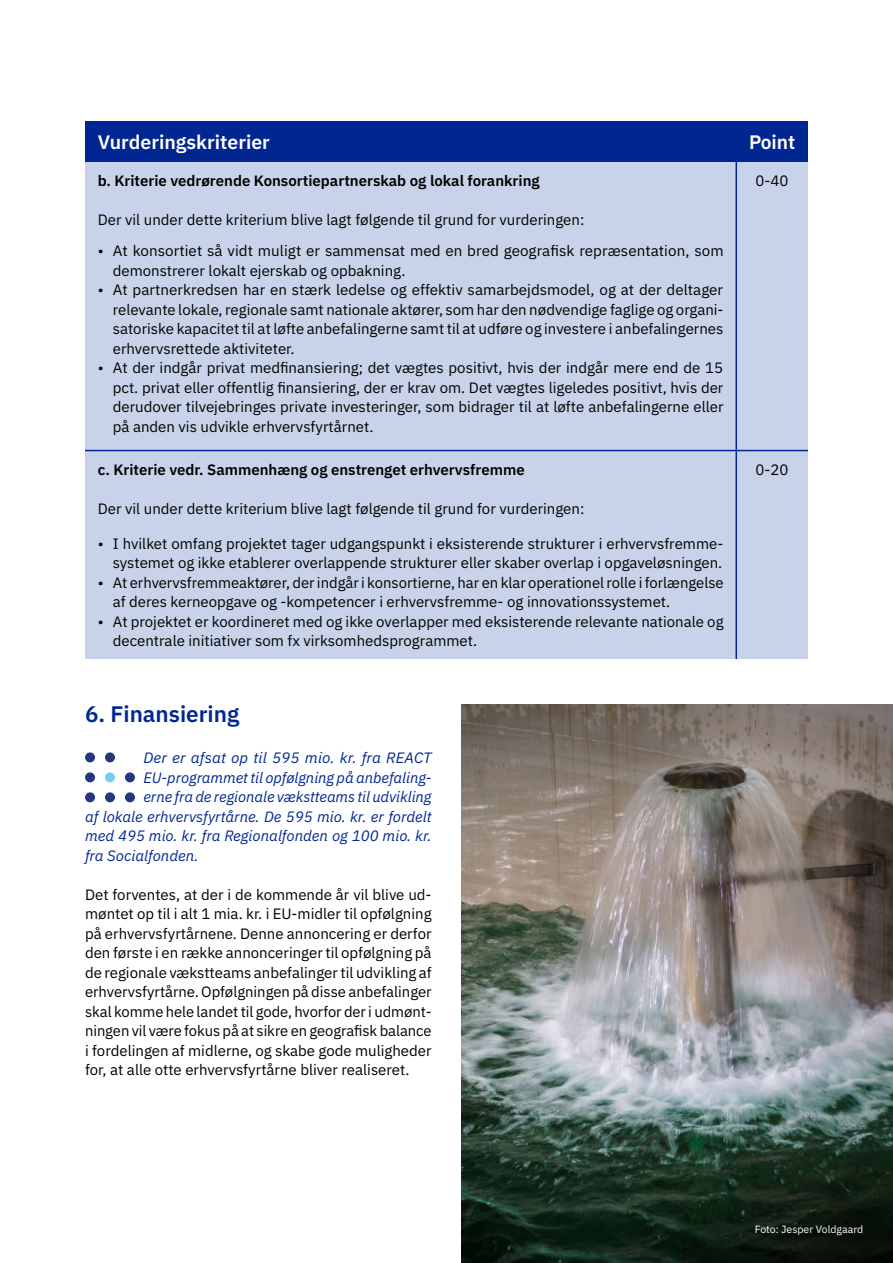
<style>
.page{position:relative;width:893px;height:1263px;background:#fff}
.page>*{position:absolute;margin:0;border:0;box-sizing:border-box;transform-origin:0 0}
.t1{font:600 22.5px "IBM Plex Sans";color:#002691}
.t2{font:600 19.5px "IBM Plex Sans";color:#fff}
.t3{font:15px/19.5px "IBM Plex Sans";color:#000}
.t4{font:italic 15px "IBM Plex Sans";color:#002691}
.t5{font:600 15px "IBM Plex Sans";color:#000}
.t6{font:10.5px "IBM Plex Sans";color:#fff}
</style>
<div class="page">
<div style="left:85px;top:121px;width:651px;height:41px;background:#002691"></div>
<div style="left:736px;top:121px;width:72px;height:41px;background:#002691"></div>
<div style="left:85px;top:162px;width:651px;height:289px;background:#c8d3e9"></div>
<div style="left:736px;top:162px;width:72px;height:289px;background:#c8d3e9"></div>
<div style="left:85px;top:451px;width:651px;height:208px;background:#c8d3e9"></div>
<div style="left:736px;top:451px;width:72px;height:208px;background:#c8d3e9"></div>
<hr style="left:735px;top:162px;width:2px;height:288px;background:#002691">
<hr style="left:85px;top:450px;width:651px;height:1px;background:#002691">
<hr style="left:736px;top:450px;width:72px;height:1px;background:#002691">
<hr style="left:735px;top:451px;width:2px;height:208px;background:#002691">
<div style="left:105px;top:772px;width:10px;height:10px;background:#77ccf4;border-radius:50%"></div>
<div style="left:85px;top:792px;width:10px;height:10px;background:#25377d;border-radius:50%"></div>
<div style="left:105px;top:752px;width:10px;height:10px;background:#25377d;border-radius:50%"></div>
<div style="left:125px;top:772px;width:10px;height:10px;background:#25377d;border-radius:50%"></div>
<div style="left:85px;top:772px;width:10px;height:10px;background:#25377d;border-radius:50%"></div>
<div style="left:85px;top:752px;width:10px;height:10px;background:#25377d;border-radius:50%"></div>
<div style="left:105px;top:792px;width:10px;height:10px;background:#25377d;border-radius:50%"></div>
<div style="left:125px;top:792px;width:10px;height:10px;background:#25377d;border-radius:50%"></div>
<img style="left:461px;top:705px;width:432px;height:558px">
<h2 class="t2" style="left:98px;top:127px;width:174px">Vurderingskriterier</h2>
<h2 class="t2" style="left:749px;top:127px;width:48px">Point</h2>
<p class="t5" style="left:98px;top:169px;width:443px">b. Kriterie vedrørende Konsortiepartnerskab og lokal forankring</p>
<p class="t3" style="left:98px;top:209px;width:488px">Der vil under dette kriterium blive lagt følgende til grund for vurderingen:</p>
<p class="t3" style="left:113px;top:240px;width:612px;text-indent:-15px">• At konsortiet så vidt muligt er sammensat med en bred geografisk repræsentation, som demonstrerer lokalt ejerskab og opbakning.</p>
<p class="t3" style="left:113px;top:279px;width:612px;text-align:justify;text-indent:-15px">• At partnerkredsen har en stærk ledelse og effektiv samarbejdsmodel, og at der deltager relevante lokale, regionale samt nationale aktører, som har den nødvendige faglige og organi&shy;satoriske kapacitet til at løfte anbefalingerne samt til at udføre og investere i anbefalingernes erhvervsrettede aktiviteter.</p>
<p class="t3" style="left:113px;top:357px;width:612px;text-align:justify;text-indent:-15px">• At der indgår privat medfinansiering; det vægtes positivt, hvis der indgår mere end de 15 pct. privat eller offentlig finansiering, der er krav om. Det vægtes ligeledes positivt, hvis der derudover tilvejebringes private investeringer, som bidrager til at løfte anbefalingerne eller på anden vis udvikle erhvervsfyrtårnet.</p>
<p class="t3" style="left:756px;top:170px;width:34px">0-40</p>
<p class="t5" style="left:98px;top:458px;width:428px">c. Kriterie vedr. Sammenhæng og enstrenget erhvervsfremme</p>
<p class="t3" style="left:98px;top:498px;width:488px">Der vil under dette kriterium blive lagt følgende til grund for vurderingen:</p>
<p class="t3" style="left:98px;top:532px;width:627px;text-align:right">• I hvilket omfang projektet tager udgangspunkt i eksisterende strukturer i erhvervsfremme&shy;systemet og ikke etablerer overlappende strukturer eller skaber overlap i opgaveløsningen.</p>
<p class="t3" style="left:113px;top:571px;width:612px;text-indent:-15px">• At erhvervsfremmeaktører, der indgår i konsortierne, har en klar operationel rolle i forlængelse af deres kerneopgave og -kompetencer i erhvervsfremme- og innovationssystemet.</p>
<p class="t3" style="left:113px;top:610px;width:612px;text-indent:-15px">• At projektet er koordineret med og ikke overlapper med eksisterende relevante nationale og decentrale initiativer som fx virksomhedsprogrammet.</p>
<h1 class="t1" style="left:85px;top:697px;width:156px">6. Finansiering</h1>
<p class="t4" style="left:143px;top:746px;width:290px">Der er afsat op til 595 mio. kr. fra REACT</p>
<p class="t4" style="left:143px;top:766px;width:290px">EU-programmet til opfølgning på anbefaling-</p>
<p class="t4" style="left:143px;top:785px;width:289px">erne fra de regionale vækstteams til udvikling</p>
<p class="t4" style="left:85px;top:805px;width:348px">af lokale erhvervsfyrtårne. De 595 mio. kr. er fordelt</p>
<p class="t4" style="left:85px;top:824px;width:348px">med 495 mio. kr. fra Regionalfonden og 100 mio. kr.</p>
<p class="t4" style="left:85px;top:844px;width:115px">fra Socialfonden.</p>
<p class="t3" style="left:85px;top:883px;width:348px;text-align:justify">Det forventes, at der i de kommende år vil blive ud&shy;møntet op til i alt 1 mia. kr. i EU-midler til opfølgning på erhvervsfyrtårnene. Denne annoncering er derfor den første i en række annonceringer til opfølgning på de regionale vækstteams anbefalinger til udvikling af erhvervsfyrtårne. Opfølgningen på disse anbefalinger skal komme hele landet til gode, hvorfor der i udmønt&shy;ningen vil være fokus på at sikre en geografisk balance i fordelingen af midlerne, og skabe gode muligheder for, at alle otte erhvervsfyrtårne bliver realiseret.</p>
<p class="t3" style="left:756px;top:459px;width:34px">0-20</p>
<p class="t6" style="left:755px;top:1221px;width:110px">Foto: Jesper Voldgaard</p>
</div>
